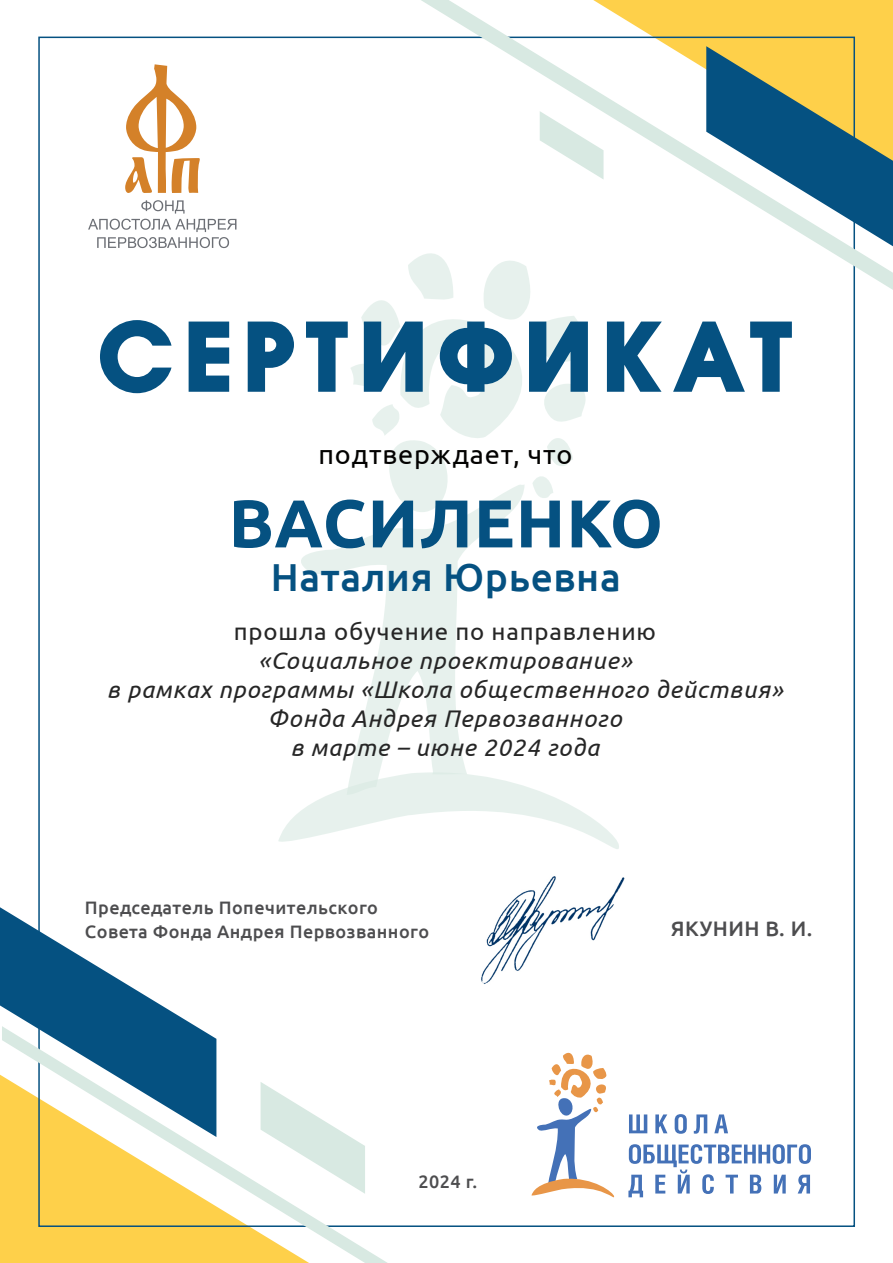
<style>
.page{position:relative;width:893px;height:1263px;background:#fff}
.page>*{position:absolute;margin:0;border:0;box-sizing:border-box;transform-origin:0 0}
.t1{font:700 97.5px "Forward Extra";letter-spacing:.095em;color:#055181}
.t2{font:700 67.5px "Ubuntu";letter-spacing:.015em;color:#055181}
.t3{font:500 39px "Ubuntu";letter-spacing:.015em;color:#055181}
.t4{font:27px "Ubuntu";letter-spacing:.035em;color:#030201}
.t5{font:italic 24px/28.8px "Ubuntu";letter-spacing:.035em;color:#262626;text-align:center}
.t6{font:24px "Ubuntu";letter-spacing:.035em;color:#262626}
.t7{font:500 21px "Ubuntu";letter-spacing:.025em;color:#4d4d4f}
.t8{font:500 18px/24px "Ubuntu";letter-spacing:.025em;color:#4d4d4f}
</style>
<div class="page">
<svg style="left:0;top:907px;width:195px;height:230px"></svg>
<svg style="left:421px;top:0;width:472px;height:290px"></svg>
<svg style="left:540px;top:111px;width:63px;height:68px"></svg>
<svg style="left:2px;top:1026px;width:386px;height:237px"></svg>
<svg style="left:261px;top:1082px;width:104px;height:112px"></svg>
<svg style="left:125px;top:64px;width:75px;height:129px"></svg>
<svg style="left:88px;top:200px;width:148px;height:48px"></svg>
<svg style="left:629px;top:1114px;width:18px;height:19px"></svg>
<svg style="left:655px;top:1114px;width:12px;height:19px"></svg>
<svg style="left:675px;top:1114px;width:12px;height:20px"></svg>
<svg style="left:694px;top:1114px;width:13px;height:20px"></svg>
<svg style="left:714px;top:1114px;width:14px;height:19px"></svg>
<svg style="left:628px;top:1144px;width:183px;height:53px"></svg>
<svg style="left:531px;top:1052px;width:84px;height:146px"></svg>
<img style="left:481px;top:876px;width:144px;height:108px">
<svg style="left:351px;top:253px;width:236px;height:245px"></svg>
<svg style="left:301px;top:484px;width:224px;height:288px"></svg>
<svg style="left:278px;top:772px;width:341px;height:77px"></svg>
<h1 class="t1" style="left:97px;top:304px;width:698px">СЕРТИФИКАТ</h1>
<p class="t4" style="left:318px;top:438px;width:256px">подтверждает, что</p>
<h2 class="t2" style="left:229px;top:482px;width:436px">ВАСИЛЕНКО</h2>
<h3 class="t3" style="left:271px;top:552px;width:351px">Наталия Юрьевна</h3>
<p class="t6" style="left:234px;top:617px;width:424px">прошла обучение по направлению</p>
<p class="t5" style="left:107px;top:645px;width:677px">«Социальное проектирование»<br>в рамках программы «Школа общественного действия» Фонда Андрея Первозванного<br>в марте – июне 2024 года</p>
<p class="t8" style="left:85px;top:895px;width:346px">Председатель Попечительского<br>Совета Фонда Андрея Первозванного</p>
<p class="t8" style="left:418px;top:1169px;width:60px">2024 г.</p>
<p class="t7" style="left:671px;top:915px;width:143px">ЯКУНИН В. И.</p>
</div>
